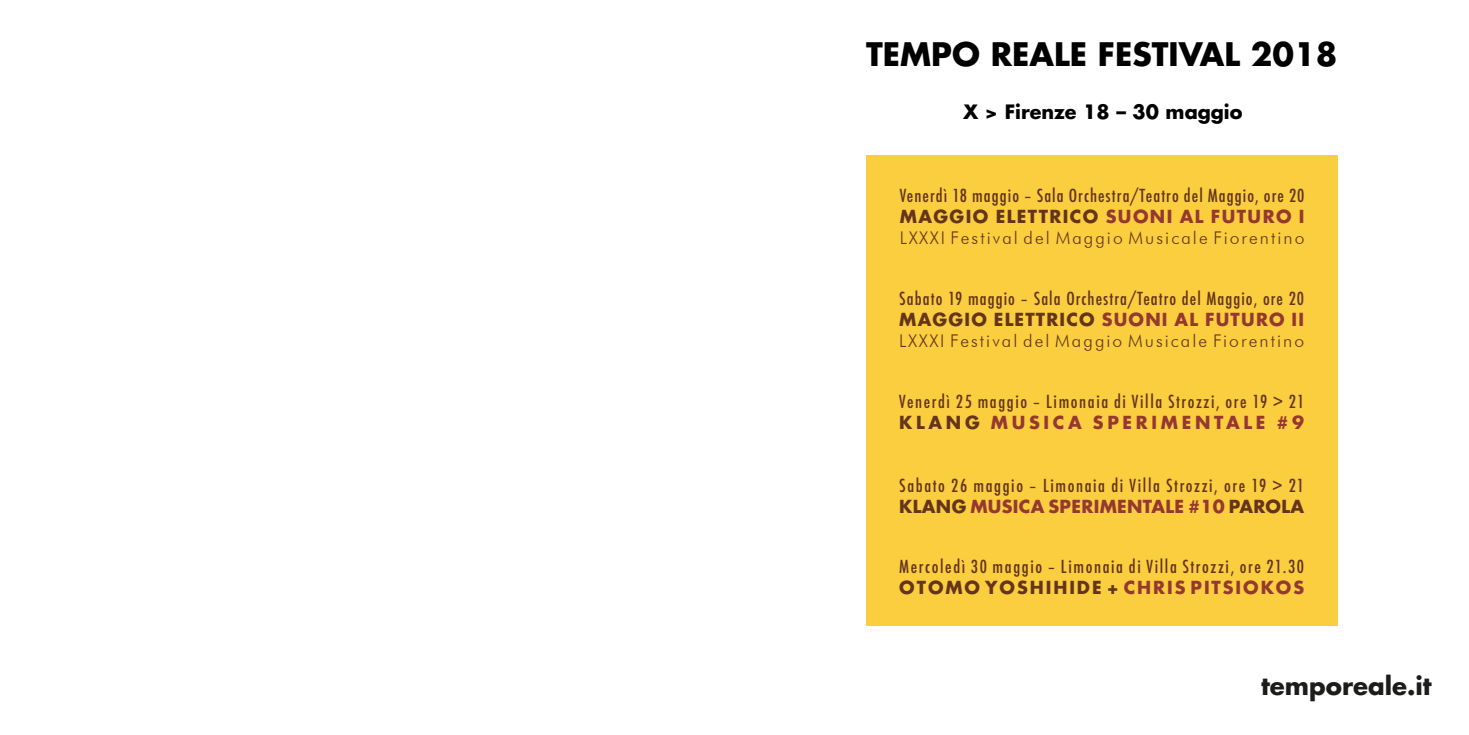
<style>
.page{position:relative;width:1469px;height:735px;background:#fff}
.page>*{position:absolute;margin:0;border:0;box-sizing:border-box;transform-origin:0 0}
.t1{font:700 31.5px "Futura Std";color:#000}
.t2{font:700 24.5px "Futura Std";color:#1c1c1b}
.t3{font:700 19.25px "Futura Std";color:#000}
.t4{font:500 condensed 17.5px "Futura";letter-spacing:.09em;color:#64351b}
.t5{font:500 condensed 17.5px "Futura";letter-spacing:.06em;color:#64351b}
.t6{font:300 17.5px "Futura BT";letter-spacing:.12em;color:#64351b}
.t7{font:700 17.5px "Futura Std";letter-spacing:.08em;color:#64351b}
.t8{font:700 17.5px "Futura Std";letter-spacing:.02em;color:#953930}
.t9{font:700 17.5px "Futura Std";letter-spacing:.11em;color:#64351b}
.t10{font:700 17.5px "Futura Std";letter-spacing:.21em;color:#953930}
.s1{color:#953930}
.s2{color:#64351b}
</style>
<div class="page">
<div style="left:866px;top:155px;width:471px;height:470px;background:#fbce3f"></div>
<h1 class="t1" style="left:866px;top:33px;width:473px">TEMPO REALE FESTIVAL 2018</h1>
<p class="t3" style="left:963px;top:98px;width:281px">X &gt; Firenze 18 – 30 maggio</p>
<p class="t5" style="left:899px;top:185px;width:406px">Venerdì 18 maggio – Sala Orchestra/Teatro del Maggio, ore 20</p>
<p class="t7" style="left:899px;top:205px;width:406px">MAGGIO ELETTRICO <span class="s1">SUONI AL FUTURO I</span></p>
<p class="t6" style="left:899px;top:227px;width:406px">LXXXI Festival del Maggio Musicale Fiorentino</p>
<p class="t5" style="left:899px;top:287px;width:406px">Sabato 19 maggio – Sala Orchestra/Teatro del Maggio, ore 20</p>
<p class="t7" style="left:899px;top:308px;width:406px">MAGGIO ELETTRICO <span class="s1">SUONI AL FUTURO II</span></p>
<p class="t6" style="left:899px;top:330px;width:406px">LXXXI Festival del Maggio Musicale Fiorentino</p>
<p class="t4" style="left:899px;top:390px;width:406px">Venerdì 25 maggio – Limonaia di Villa Strozzi, ore 19 &gt; 21</p>
<p class="t10" style="left:899px;top:411px;width:406px"><span class="s2">KLANG</span> MUSICA SPERIMENTALE #9</p>
<p class="t4" style="left:899px;top:474px;width:406px">Sabato 26 maggio – Limonaia di Villa Strozzi, ore 19 &gt; 21</p>
<p class="t8" style="left:899px;top:495px;width:406px"><span class="s2">KLANG</span> MUSICA SPERIMENTALE #10 <span class="s2">PAROLA</span></p>
<p class="t4" style="left:899px;top:555px;width:406px">Mercoledì 30 maggio – Limonaia di Villa Strozzi, ore 21.30</p>
<p class="t9" style="left:899px;top:575px;width:406px">OTOMO YOSHIHIDE + <span class="s1">CHRIS PITSIOKOS</span></p>
<h2 class="t2" style="left:1261px;top:669px;width:172px">temporeale.it</h2>
</div>
